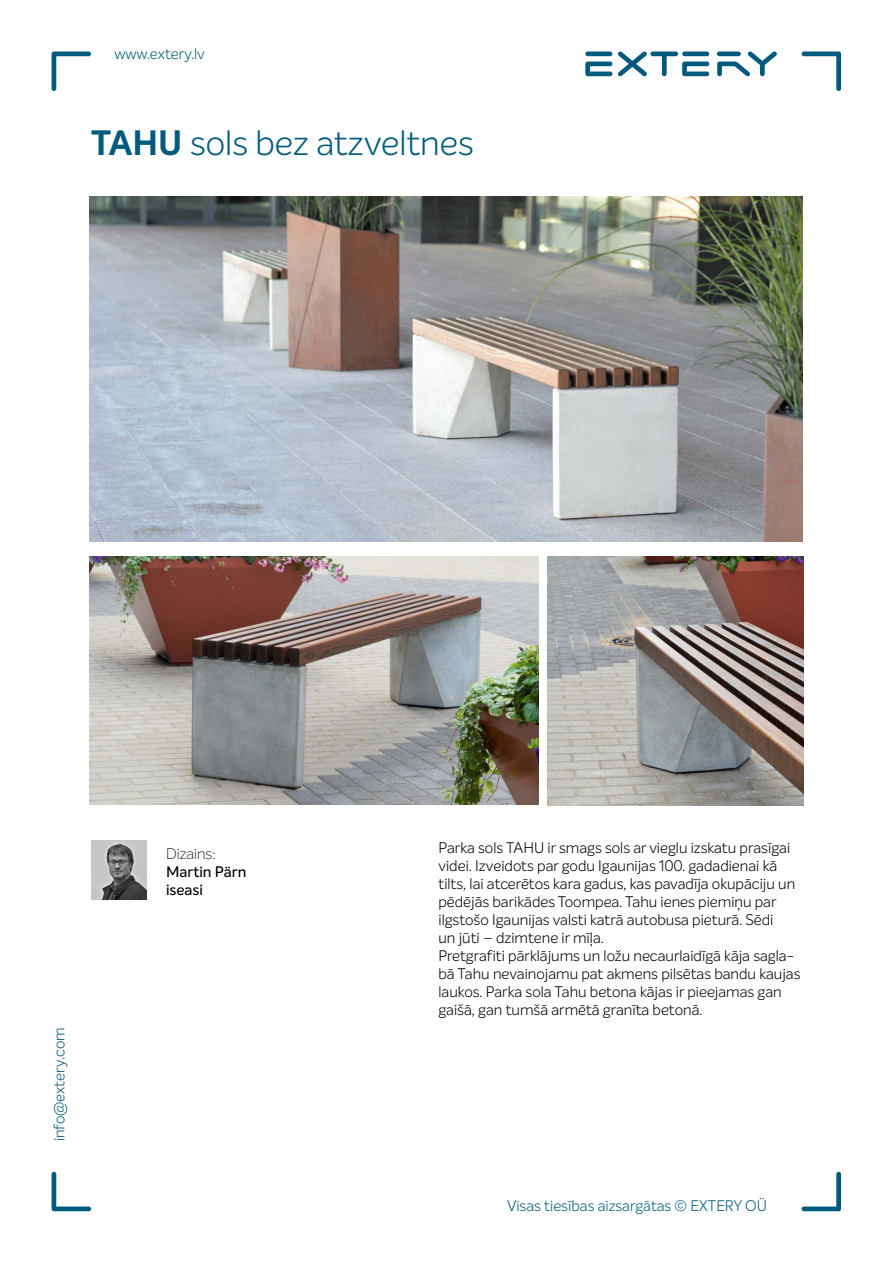
<style>
.page{position:relative;width:893px;height:1263px;background:#fff}
.page>*{position:absolute;margin:0;border:0;box-sizing:border-box;transform-origin:0 0}
.t1{font:300 34.5px "Intelo";color:#025a7c}
.t2{font:300 15px/18px "Intelo";color:#000}
.t3{font:300 15px "Intelo";color:#025a7c}
.t4{font:500 15px/18px "Intelo";color:#000}
.t5{font:300 15px "Intelo";color:#005a7c}
.t6{font:100 15px "Intelo";color:#000}
.s1{font-weight:700}
</style>
<div class="page">
<svg style="left:802px;top:52px;width:39px;height:39px"></svg>
<svg style="left:802px;top:1172px;width:39px;height:39px"></svg>
<svg style="left:52px;top:1172px;width:39px;height:39px"></svg>
<svg style="left:52px;top:52px;width:39px;height:39px"></svg>
<svg style="left:585px;top:51px;width:192px;height:26px"></svg>
<img style="left:91px;top:841px;width:55px;height:59px">
<img style="left:90px;top:197px;width:712px;height:345px">
<img style="left:90px;top:557px;width:448px;height:247px">
<img style="left:548px;top:557px;width:255px;height:248px">
<p class="t3" style="left:114px;top:45px;width:92px">www.extery.lv</p>
<h1 class="t1" style="left:91px;top:122px;width:384px"><span class="s1">TAHU</span> sols bez atzveltnes</h1>
<p class="t5" style="left:50px;top:1141px;width:116px;rotate:-90deg">info@extery.com</p>
<p class="t6" style="left:166px;top:845px;width:51px">Dizains:</p>
<p class="t4" style="left:166px;top:863px;width:82px">Martin Pärn iseasi</p>
<p class="t2" style="left:438px;top:839px;width:363px">Parka sols TAHU ir smags sols ar vieglu izskatu prasīgai videi. Izveidots par godu Igaunijas 100. gadadienai kā tilts, lai atcerētos kara gadus, kas pavadīja okupāciju un pēdējās barikādes Toompea. Tahu ienes piemiņu par ilgstošo Igaunijas valsti katrā autobusa pieturā. Sēdi<br>un jūti – dzimtene ir mīļa.<br>Pretgrafiti pārklājums un ložu necaurlaidīgā kāja sagla&shy;bā Tahu nevainojamu pat akmens pilsētas bandu kaujas laukos. Parka sola Tahu betona kājas ir pieejamas gan gaišā, gan tumšā armētā granīta betonā.</p>
<p class="t3" style="left:507px;top:1196px;width:261px">Visas tiesības aizsargātas © EXTERY OÜ</p>
</div>
